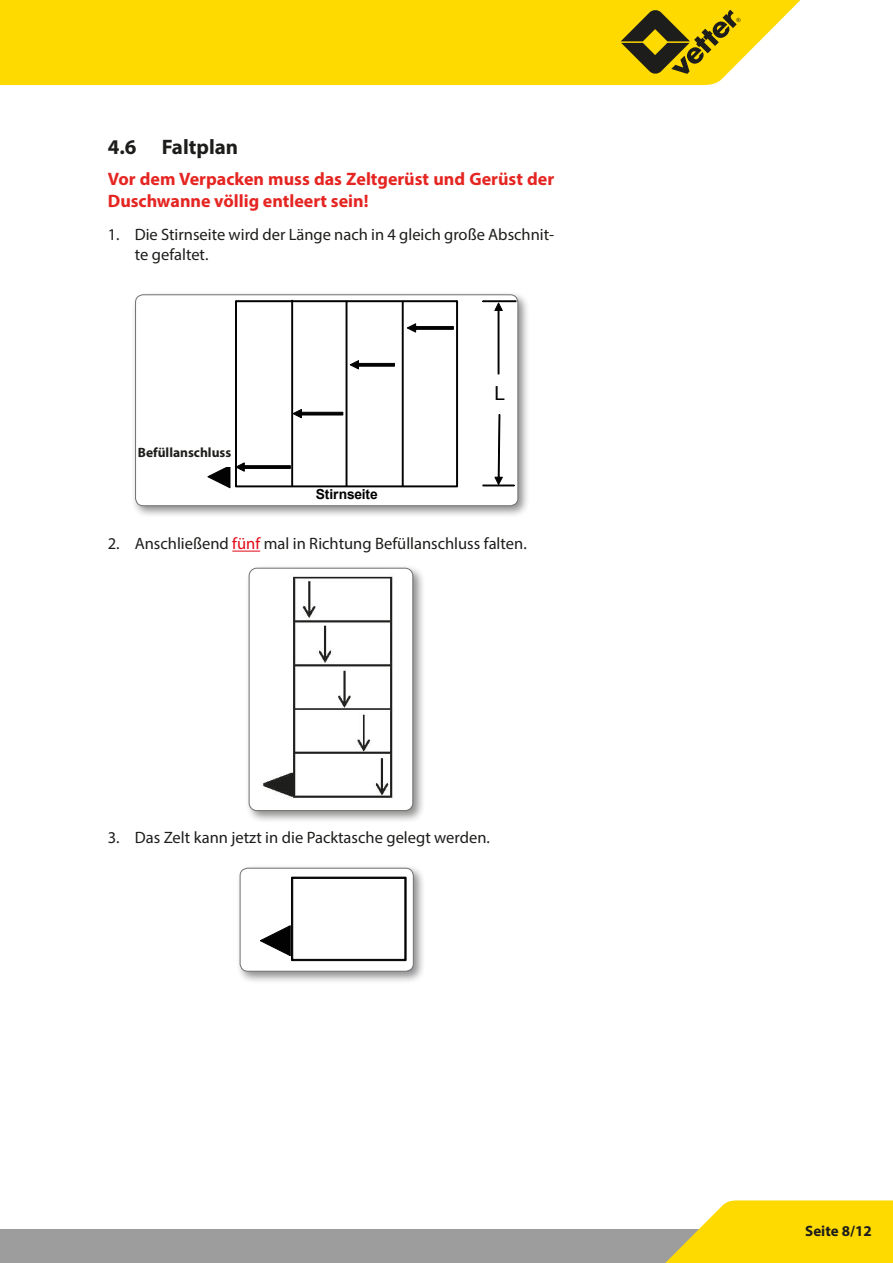
<style>
.page{position:relative;width:893px;height:1263px;background:#fff}
.page>*{position:absolute;margin:0;border:0;box-sizing:border-box;transform-origin:0 0}
.t1{font:700 21px "Myriad Pro";color:#1d1d1b}
.t2{font:19.35px "Arial";color:#020203}
.t3{font:700 18px/22.5px "Myriad Pro";color:#e52521}
.t4{font:16.5px/19.8px "Myriad Pro";color:#1d1d1b}
.t5{font:700 15px "Myriad Pro";color:#1d1d1b}
.t6{font:13.8px "Arial";letter-spacing:-.025em;color:#020203}
.t7{font:700 13.8px "Arial";letter-spacing:-.01em;color:#020203}
.t8{font:700 13.5px "Myriad Pro";color:#1d1d1b}
.s1{color:#e30614}
</style>
<div class="page">
<div style="left:0;top:1229px;width:893px;height:34px;background:#9d9d9d"></div>
<div style="left:0;top:0;width:801px;height:85px;background:#ffda00"></div>
<svg style="left:665px;top:1200px;width:228px;height:63px;background:#fadb21"></svg>
<svg style="left:621px;top:10px;width:120px;height:64px;background:#aa930d"></svg>
<svg style="left:232px;top:551px;width:28px;height:1px"></svg>
<div style="left:132px;top:291px;width:401px;height:230px;background:#1a181c;opacity:.5"></div>
<div style="left:136px;top:295px;width:382px;height:211px;background:#fff;border-radius:8px"></div>
<svg style="left:495px;top:303px;width:7px;height:71px"></svg>
<svg style="left:495px;top:414px;width:7px;height:71px"></svg>
<svg style="left:208px;top:301px;width:250px;height:187px"></svg>
<div style="left:292px;top:300px;width:1px;height:185px;border:1px solid #020203"></div>
<div style="left:346px;top:301px;width:1px;height:185px;border:1px solid #020203"></div>
<div style="left:402px;top:302px;width:1px;height:184px;border:1px solid #020203"></div>
<div style="left:483px;top:301px;width:33px;height:1px;border:1px solid #020203"></div>
<div style="left:483px;top:485px;width:31px;height:1px;border:1px solid #020203"></div>
<div style="left:135px;top:295px;width:383px;height:211px;border:1px solid #707173;border-radius:8px"></div>
<div style="left:138px;top:447px;width:93px;height:19px;background:#fff"></div>
<div style="left:245px;top:564px;width:180px;height:259px;background:#1d1d1b;opacity:.5"></div>
<img style="left:249px;top:568px;width:164px;height:242px">
<div style="left:249px;top:568px;width:164px;height:243px;border:1px solid #70706f;border-radius:8px"></div>
<div style="left:236px;top:864px;width:193px;height:122px;background:#1a181c;opacity:.5"></div>
<div style="left:240px;top:868px;width:173px;height:103px;background:#fff;border-radius:8px"></div>
<svg style="left:260px;top:877px;width:146px;height:84px"></svg>
<div style="left:240px;top:868px;width:173px;height:103px;border:1px solid #707173;border-radius:8px"></div>
<p class="t1" style="left:108px;top:133px;width:132px">4.6 Faltplan</p>
<p class="t3" style="left:108px;top:167px;width:448px">Vor dem Verpacken muss das Zeltgerüst und Gerüst der<br>Duschwanne völlig entleert sein!</p>
<p class="t4" style="left:135px;top:224px;width:421px;text-indent:-27px">1. Die Stirnseite wird der Länge nach in 4 gleich große Abschnit&shy;te gefaltet.</p>
<p class="t8" style="left:138px;top:444px;width:95px">Befüllanschluss</p>
<p class="t6" style="left:145px;top:449px;width:89px">Befüllanschlus</p>
<p class="t7" style="left:316px;top:485px;width:64px">Stirnseite</p>
<p class="t2" style="left:494px;top:380px;width:12px">L</p>
<p class="t4" style="left:108px;top:534px;width:420px">2. Anschließend <span class="s1">fünf</span> mal in Richtung Befüllanschluss falten.</p>
<p class="t4" style="left:108px;top:828px;width:384px">3. Das Zelt kann jetzt in die Packtasche gelegt werden.</p>
<p class="t5" style="left:805px;top:1221px;width:68px">Seite 8/12</p>
</div>
